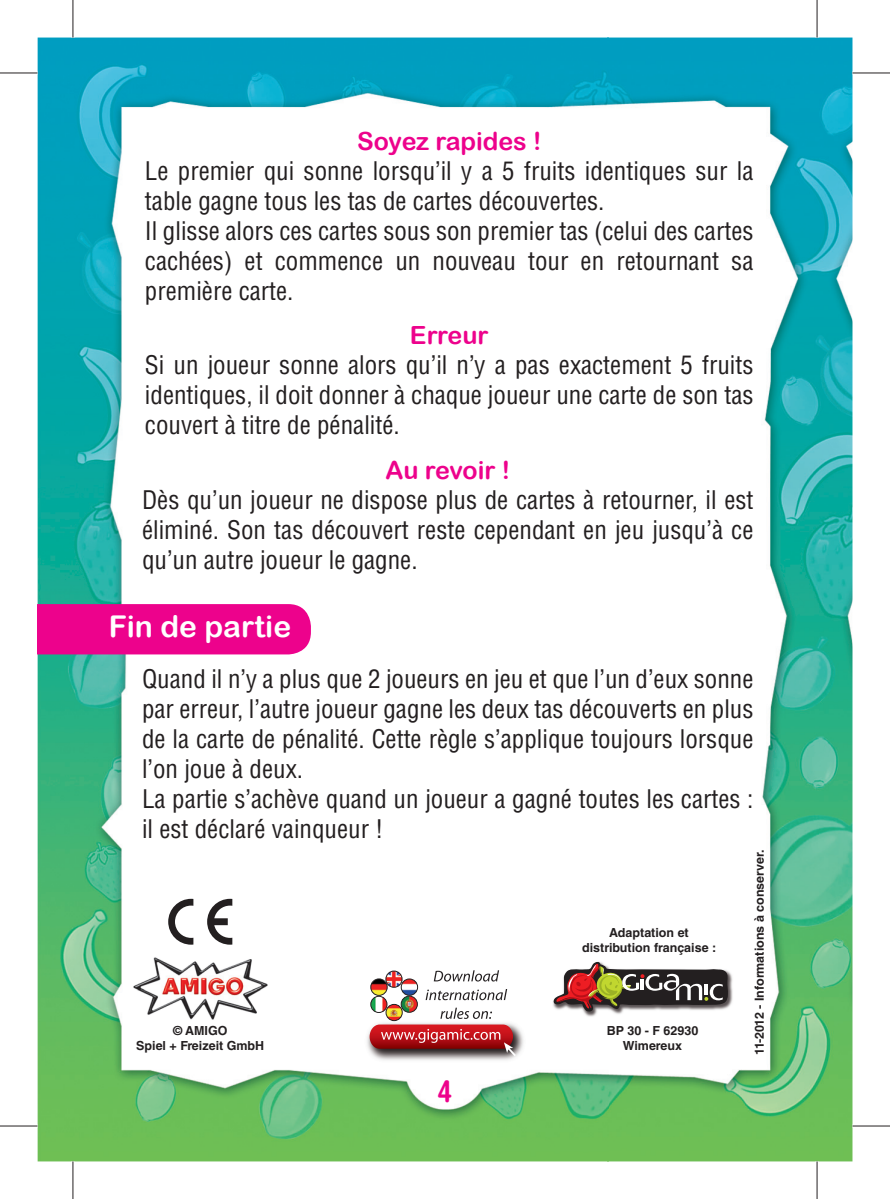
<style>
.page{position:relative;width:890px;height:1199px;background:#fff}
.page>*{position:absolute;margin:0;border:0;box-sizing:border-box;transform-origin:0 0}
.t1{font:30px "Arial Rounded MT Bold";color:#fff}
.t2{font:700 condensed 30px "Helvetica Rounded LT Std";color:#ed028c}
.t3{font:condensed 25px/30px "Helvetica LT Std";color:#231f20;text-align:justify}
.t4{font:25px "Arial Rounded MT Bold";color:#ed028c}
.t5{font:700 12.5px/15px "Helvetica LT Std";color:#231f20;text-align:center}
</style>
<div class="page">
<img style="left:38px;top:38px;width:814px;height:1123px">
<img style="left:133px;top:956px;width:135px;height:64px">
<img style="left:552px;top:960px;width:182px;height:57px">
<svg style="left:553px;top:960px;width:175px;height:51px"></svg>
<img style="left:364px;top:1019px;width:162px;height:44px">
<svg style="left:370px;top:1024px;width:146px;height:32px;background:#a93c40"></svg>
<img style="left:386px;top:970px;width:16px;height:17px;border-radius:8px">
<div style="left:385px;top:970px;width:17px;height:17px;border:1px solid #231f20;border-radius:50%"></div>
<img style="left:386px;top:1004px;width:16px;height:16px;border-radius:50%">
<div style="left:386px;top:1003px;width:17px;height:17px;border:1px solid #231f20;border-radius:50%"></div>
<img style="left:401px;top:995px;width:16px;height:17px;border-radius:50%">
<div style="left:401px;top:995px;width:17px;height:17px;border:1px solid #231f20;border-radius:50%"></div>
<img style="left:371px;top:978px;width:16px;height:34px">
<div style="left:370px;top:995px;width:17px;height:17px;border:1px solid #231f20;border-radius:50%"></div>
<img style="left:401px;top:978px;width:17px;height:17px">
<div style="left:401px;top:978px;width:17px;height:17px;border:1px solid #231f20;border-radius:50%"></div>
<svg style="left:371px;top:978px;width:16px;height:17px"></svg>
<div style="left:370px;top:978px;width:18px;height:17px;border:1px solid #231f20;border-radius:50%"></div>
<svg style="left:434px;top:970px;width:65px;height:11px"></svg>
<svg style="left:426px;top:988px;width:81px;height:12px"></svg>
<svg style="left:440px;top:1007px;width:52px;height:11px"></svg>
<svg style="left:168px;top:898px;width:64px;height:46px"></svg>
<div style="left:38px;top:604px;width:273px;height:50px;background:#ed028c"></div>
<svg style="left:816px;top:0;width:1px;height:37px"></svg>
<svg style="left:815px;top:1161px;width:4px;height:37px"></svg>
<hr style="left:0;top:73px;width:38px;height:1px;background:#231f20">
<hr style="left:852px;top:73px;width:38px;height:1px;background:#231f20">
<hr style="left:0;top:1125px;width:38px;height:1px;background:#231f20">
<hr style="left:852px;top:1125px;width:38px;height:1px;background:#231f20">
<hr style="left:73px;top:0;width:1px;height:37px;background:#231f20">
<hr style="left:73px;top:1161px;width:1px;height:37px;background:#231f20">
<hr style="left:817px;top:0;width:1px;height:37px;background:#231f20">
<hr style="left:817px;top:1161px;width:1px;height:37px;background:#231f20">
<p class="t4" style="left:357px;top:126px;width:186px">Soyez rapides !</p>
<p class="t3" style="left:145px;top:157px;width:610px;text-align:left">Le premier qui sonne lorsqu’il y a 5 fruits identiques sur la table gagne tous les tas de cartes découvertes.<br>Il glisse alors ces cartes sous son premier tas (celui des cartes cachées) et commence un nouveau tour en retournant sa première carte.</p>
<p class="t4" style="left:410px;top:320px;width:80px">Erreur</p>
<p class="t3" style="left:145px;top:351px;width:610px">Si un joueur sonne alors qu’il n’y a pas exactement 5 fruits identiques, il doit donner à chaque joueur une carte de son tas couvert à titre de pénalité.</p>
<p class="t4" style="left:386px;top:455px;width:126px">Au revoir !</p>
<p class="t3" style="left:142px;top:486px;width:613px">Dès qu’un joueur ne dispose plus de cartes à retourner, il est éliminé. Son tas découvert reste cependant en jeu jusqu’à ce qu’un autre joueur le gagne.</p>
<p class="t1" style="left:109px;top:609px;width:184px">Fin de partie</p>
<p class="t3" style="left:142px;top:665px;width:613px;text-align:left">Quand il n’y a plus que 2 joueurs en jeu et que l’un d’eux sonne par erreur, l’autre joueur gagne les deux tas découverts en plus de la carte de pénalité. Cette règle s’applique toujours lorsque l’on joue à deux.<br>La partie s’achève quand un joueur a gagné toutes les cartes : il est déclaré vainqueur !</p>
<p class="t5" style="left:136px;top:1023px;width:130px">© AMIGO<br>Spiel + Freizeit GmbH</p>
<p class="t2" style="left:438px;top:1078px;width:16px">4</p>
<p class="t5" style="left:582px;top:926px;width:136px">Adaptation et distribution française :</p>
<p class="t5" style="left:607px;top:1023px;width:93px">BP 30 - F 62930<br>Wimereux</p>
<p class="t5" style="left:753px;top:1054px;width:207px;rotate:-90deg">11-2012 - Informations à conserver.</p>
</div>
